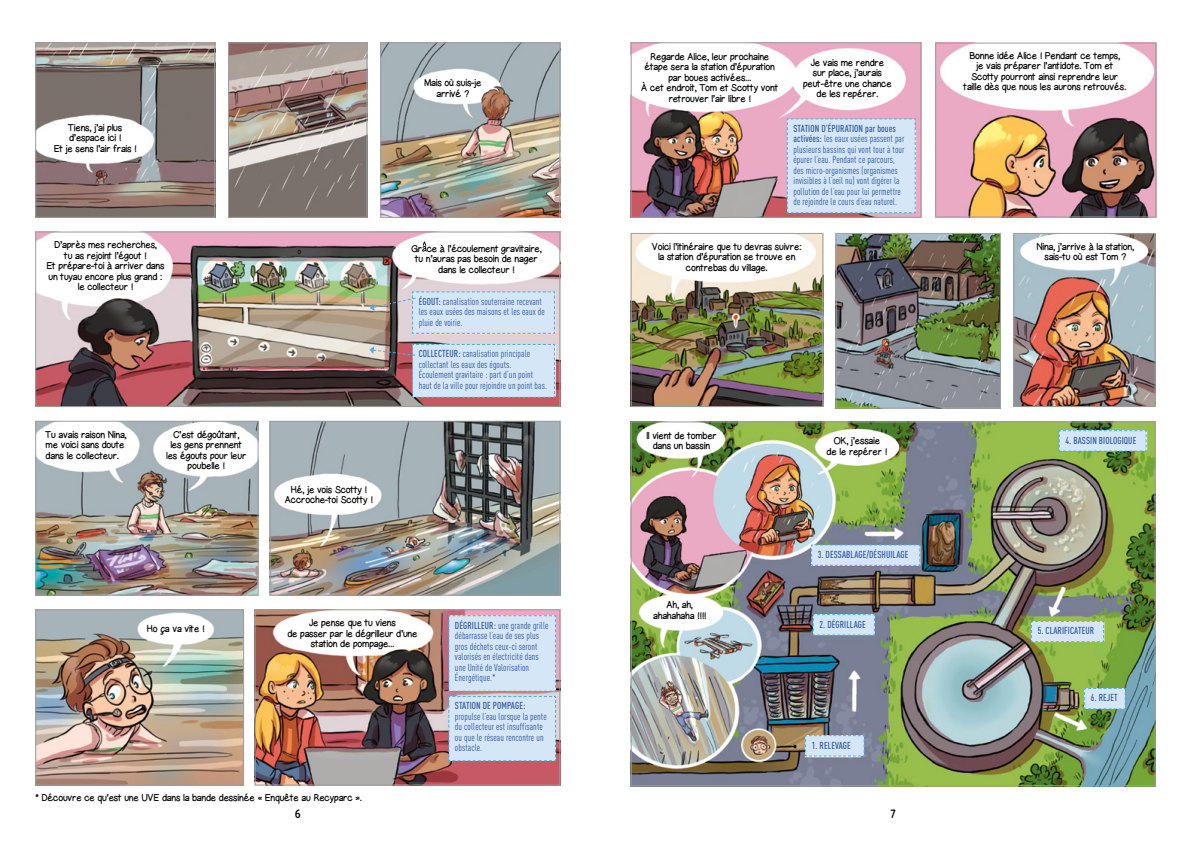
<style>
.page{position:relative;width:1191px;height:842px;background:#fff}
.page>*{position:absolute;margin:0;border:0;box-sizing:border-box;transform-origin:0 0}
.t1{font:12px "Matias";color:#000}
.t2{font:10px/10.5px "DIN Cond";letter-spacing:.01em;color:#2e5593;scale:.96 1}
.t3{font:500 10px "DIN Cond";letter-spacing:.01em;color:#2e5593;scale:.96 1}
.t4{font:9.5px/10.5px "Gel Pen Upright";letter-spacing:.01em;color:#000;text-align:center;scale:.96 1}
.s1{font-weight:500}
</style>
<div class="page">
<img style="left:633px;top:424px;width:520px;height:360px">
<img style="left:633px;top:235px;width:188px;height:170px">
<div style="left:631px;top:233px;width:192px;height:174px;border:1px solid #9d9d9c"></div>
<img style="left:37px;top:611px;width:205px;height:172px">
<div style="left:35px;top:609px;width:209px;height:176px;border:1px solid #9d9d9c"></div>
<img style="left:37px;top:423px;width:219px;height:170px">
<div style="left:35px;top:421px;width:223px;height:174px;border:1px solid #9d9d9c"></div>
<img style="left:37px;top:234px;width:521px;height:171px">
<div style="left:35px;top:232px;width:525px;height:175px;border:1px solid #9d9d9c"></div>
<img style="left:382px;top:45px;width:176px;height:171px">
<div style="left:380px;top:43px;width:180px;height:175px;border:1px solid #9d9d9c"></div>
<img style="left:37px;top:45px;width:176px;height:171px">
<div style="left:35px;top:43px;width:180px;height:175px;border:1px solid #9d9d9c"></div>
<img style="left:230px;top:45px;width:135px;height:171px">
<div style="left:228px;top:43px;width:139px;height:175px;border:1px solid #9d9d9c"></div>
<img style="left:272px;top:423px;width:286px;height:170px">
<div style="left:270px;top:421px;width:290px;height:174px;border:1px solid #9d9d9c"></div>
<img style="left:257px;top:611px;width:301px;height:172px">
<div style="left:255px;top:609px;width:305px;height:176px;border:1px solid #9d9d9c"></div>
<img style="left:1015px;top:235px;width:138px;height:170px">
<div style="left:1013px;top:233px;width:142px;height:174px;border:1px solid #9d9d9c"></div>
<img style="left:838px;top:235px;width:160px;height:171px">
<div style="left:836px;top:233px;width:164px;height:175px;border:1px solid #a3a3a3"></div>
<img style="left:633px;top:45px;width:286px;height:171px">
<div style="left:631px;top:43px;width:290px;height:175px;border:1px solid #9d9d9c"></div>
<img style="left:937px;top:45px;width:217px;height:170px">
<div style="left:935px;top:43px;width:221px;height:174px;border:1px solid #9d9d9c"></div>
<svg style="left:422px;top:241px;width:5px;height:11px"></svg>
<div style="left:786px;top:118px;width:130px;height:96px;background:#d5e6f7"></div>
<svg style="left:1058px;top:430px;width:89px;height:22px"></svg>
<svg style="left:1030px;top:620px;width:74px;height:23px"></svg>
<svg style="left:1083px;top:687px;width:43px;height:23px"></svg>
<svg style="left:804px;top:735px;width:61px;height:22px"></svg>
<svg style="left:812px;top:614px;width:63px;height:22px"></svg>
<svg style="left:810px;top:544px;width:110px;height:22px"></svg>
<svg style="left:448px;top:615px;width:108px;height:147px"></svg>
<svg style="left:369px;top:343px;width:186px;height:55px"></svg>
<svg style="left:370px;top:291px;width:185px;height:43px"></svg>
<p class="t4" style="left:54px;top:122px;width:88px">Tiens, j’ai plus d’espace ici !<br>Et je sens l’air frais !</p>
<p class="t4" style="left:424px;top:78px;width:61px">Mais où suis-je arrivé ?</p>
<p class="t4" style="left:46px;top:240px;width:124px">D’après mes recherches,<br>tu as rejoint l’égout !<br>Et prépare-toi à arriver dans un tuyau encore plus grand : le collecteur !</p>
<p class="t4" style="left:411px;top:243px;width:137px">Gr ce à l’écoulement gravitaire, tu n’auras pas besoin de nager dans le collecteur !</p>
<p class="t2" style="left:419px;top:296px;width:133px"><span class="s1">ÉGOUT:</span> canalisation souterraine recevant les eaux usées des maisons et les eaux de pluie de voirie.</p>
<p class="t4" style="left:46px;top:429px;width:86px;text-align:left">Tu avais raison Nina, me voici sans doute dans le collecteur.</p>
<p class="t4" style="left:166px;top:429px;width:85px">C’est dégoûtant,<br>les gens prennent les égouts pour leur poubelle !</p>
<p class="t4" style="left:285px;top:484px;width:93px">Hé, je vois Scotty !<br>Accroche-toi Scotty !</p>
<p class="t2" style="left:419px;top:348px;width:135px"><span class="s1">COLLECTEUR:</span> canalisation principale collectant les eaux des égouts.<br>Écoulement gravitaire : part d’un point haut de la ville pour rejoindre un point bas.</p>
<p class="t4" style="left:146px;top:623px;width:62px">Ho ça va vite !</p>
<p class="t4" style="left:287px;top:617px;width:137px">Je pense que tu viens<br>de passer par le dégrilleur d’une station de pompage...</p>
<p class="t2" style="left:455px;top:620px;width:99px"><span class="s1">DÉGRILLEUR:</span> une grande grille débarrasse l’eau de ses plus gros déchets ceux-ci seront valorisés en électricité dans une Unité de Valorisation<br>Énergétique.*</p>
<p class="t3" style="left:455px;top:700px;width:75px">STATION DE POMPAGE:</p>
<p class="t2" style="left:455px;top:711px;width:97px">propulse l’eau lorsque la pente du collecteur est insuffisante ou que le réseau rencontre un obstacle.</p>
<p class="t4" style="left:35px;top:792px;width:341px">* Découvre ce qu’est une UVE dans la bande dessinée « Enquête au Recyparc ».</p>
<p class="t4" style="left:641px;top:51px;width:144px">Regarde Alice, leur prochaine étape sera la station d’épuration par boues activées...<br>À cet endroit, Tom et Scotty vont retrouver l’air libre !</p>
<p class="t4" style="left:803px;top:57px;width:94px">Je vais me rendre<br>sur place, j’aurais peut-être une chance de les repérer.</p>
<p class="t4" style="left:963px;top:50px;width:170px">Bonne idée Alice ! Pendant ce temps,<br>je vais préparer l’antidote. Tom et Scotty pourront ainsi reprendre leur taille dès que nous les aurons retrouvés.</p>
<p class="t2" style="left:793px;top:123px;width:117px"><span class="s1">STATION D’ÉPURATION par boues activées:</span> les eaux usées passent par plusieurs bassins qui vont tour à tour épurer l’eau. Pendant ce parcours, des micro-organismes (organismes invisibles à l’oeil nu) vont digérer la pollution de l’eau pour lui permettre de rejoindre le cours d’eau naturel.</p>
<p class="t4" style="left:652px;top:241px;width:157px">Voici l’itinéraire que tu devras suivre: la station d’épuration se trouve en contrebas du village.</p>
<p class="t4" style="left:646px;top:430px;width:75px">Il vient de tomber dans un bassin</p>
<p class="t4" style="left:826px;top:436px;width:64px">OK, j’essaie<br>de le repérer !</p>
<p class="t4" style="left:653px;top:600px;width:57px">Ah, ah, ahahahaha !!!!</p>
<p class="t3" style="left:818px;top:548px;width:96px">3. DESSABLAGE/DÉSHUILAGE</p>
<p class="t3" style="left:819px;top:618px;width:50px">2. DÉGRILLAGE</p>
<p class="t3" style="left:811px;top:739px;width:42px">1. RELEVAGE</p>
<p class="t4" style="left:1036px;top:241px;width:103px">Nina, j’arrive à la station, sais-tu où est Tom ?</p>
<p class="t3" style="left:1065px;top:434px;width:75px">4. BASSIN BIOLOGIQUE</p>
<p class="t3" style="left:1037px;top:625px;width:60px">5. CLARIFICATEUR</p>
<p class="t3" style="left:1090px;top:692px;width:29px">6. REJET</p>
<p class="t1" style="left:295px;top:807px;width:7px">6</p>
<p class="t1" style="left:891px;top:807px;width:6px">7</p>
</div>
